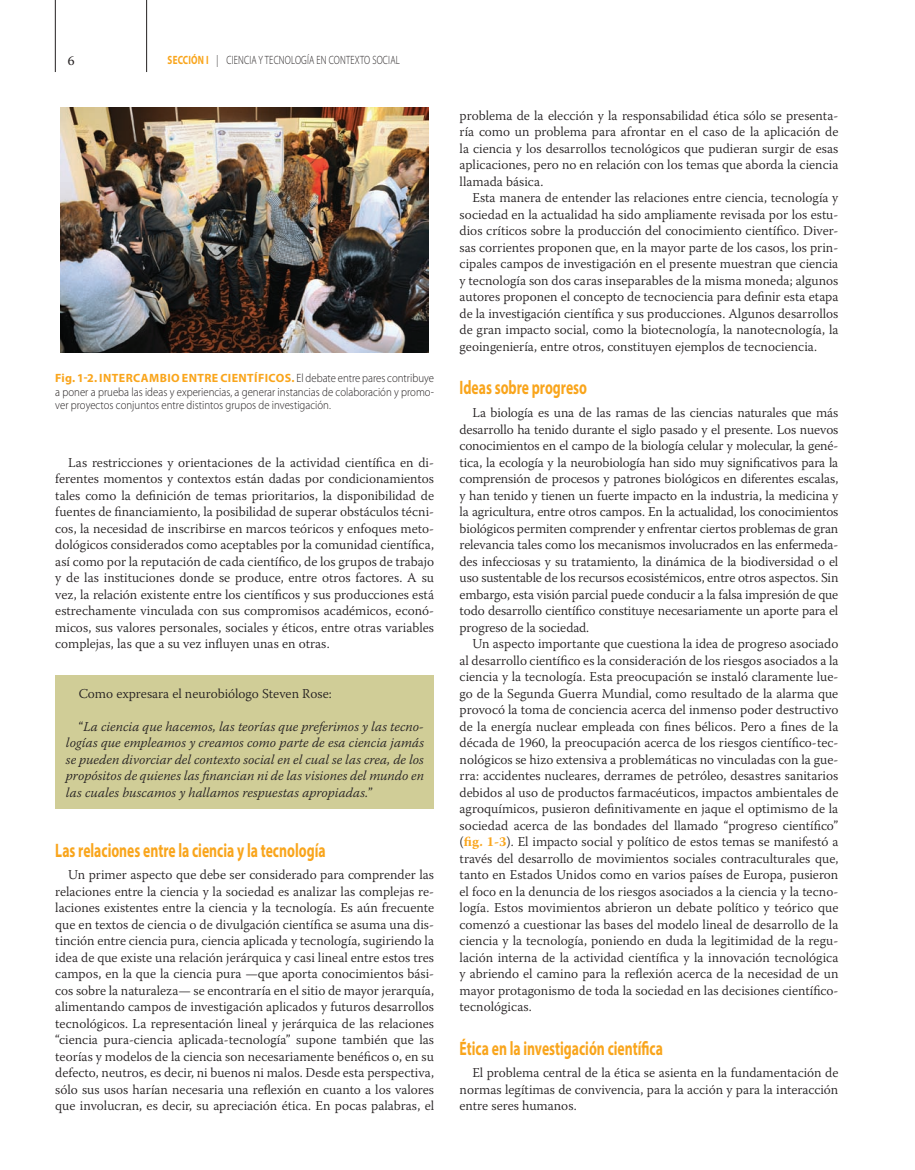
<style>
.page{position:relative;width:915px;height:1170px;background:#fff}
.page>*{position:absolute;margin:0;border:0;box-sizing:border-box;transform-origin:0 0}
.t1{font:700 19.5px "Myriad Pro";color:#f9a51c;scale:.7 1}
.t2{font:300 13.5px/16.5px "Warnock Pro";color:#231f20;text-align:justify}
.t3{font:italic 300 13.5px/16.5px "Warnock Pro";color:#231f20;text-align:justify}
.t4{font:13.5px "Warnock Pro";color:#231f20}
.t5{font:300 12px/13.5px "Myriad Pro";color:#231f20;text-align:justify;scale:.9 1}
.t6{font:300 12px "Myriad Pro";letter-spacing:.02em;color:#231f20;scale:.75 1}
.s1{font-weight:700;color:#f9a51c}
.s2{font-style:normal}
</style>
<div class="page">
<hr style="left:146px;top:0;width:1px;height:72px;background:#231f20">
<hr style="left:55px;top:0;width:1px;height:72px;background:#231f20">
<div style="left:55px;top:675px;width:379px;height:133px;background:#d0cd97"></div>
<img style="left:60px;top:108px;width:368px;height:244px">
<p class="t4" style="left:68px;top:52px;width:8px">6</p>
<p class="t6" style="left:168px;top:53px;width:311px"><span class="s1">SECCIÓN I</span> | CIENCIA Y TECNOLOGÍA EN CONTEXTO SOCIAL</p>
<p class="t5" style="left:55px;top:371px;width:422px"><span class="s1">Fig. 1-2. INTERCAMBIO ENTRE CIENTÍFICOS.</span> El debate entre pares contribuye a poner a prueba las ideas y experiencias, a generar instancias de colaboración y promo&shy;ver proyectos conjuntos entre distintos grupos de investigación.</p>
<p class="t2" style="left:55px;top:453px;width:380px;text-indent:13px">Las restricciones y orientaciones de la actividad científica en di&shy;ferentes momentos y contextos están dadas por condicionamientos tales como la definición de temas prioritarios, la disponibilidad de fuentes de financiamiento, la posibilidad de superar obstáculos técni&shy;cos, la necesidad de inscribirse en marcos teóricos y enfoques meto&shy;dológicos considerados como aceptables por la comunidad científica, así como por la reputación de cada científico, de los grupos de trabajo y de las instituciones donde se produce, entre otros factores. A su vez, la relación existente entre los científicos y sus producciones está estrechamente vinculada con sus compromisos académicos, econó&shy;micos, sus valores personales, sociales y éticos, entre otras variables complejas, las que a su vez influyen unas en otras.</p>
<p class="t2" style="left:79px;top:684px;width:254px">Como expresara el neurobiólogo Steven Rose:</p>
<p class="t3" style="left:66px;top:717px;width:359px;text-indent:13px"><span class="s2">“</span>La ciencia que hacemos, las teorías que preferimos y las tecno&shy;logías que empleamos y creamos como parte de esa ciencia jamás se pueden divorciar del contexto social en el cual se las crea, de los propósitos de quienes las financian ni de las visiones del mundo en las cuales buscamos y hallamos respuestas apropiadas.<span class="s2">”</span></p>
<h1 class="t1" style="left:55px;top:837px;width:387px">Las relaciones entre la ciencia y la tecnología</h1>
<p class="t2" style="left:55px;top:866px;width:380px;text-indent:13px">Un primer aspecto que debe ser considerado para comprender las relaciones entre la ciencia y la sociedad es analizar las complejas re&shy;laciones existentes entre la ciencia y la tecnología. Es aún frecuente que en textos de ciencia o de divulgación científica se asuma una dis&shy;tinción entre ciencia pura, ciencia aplicada y tecnología, sugiriendo la idea de que existe una relación jerárquica y casi lineal entre estos tres campos, en la que la ciencia pura —que aporta conocimientos bási&shy;cos sobre la naturaleza— se encontraría en el sitio de mayor jerarquía, alimentando campos de investigación aplicados y futuros desarrollos tecnológicos. La representación lineal y jerárquica de las relaciones “ciencia pura-ciencia aplicada-tecnología” supone también que las teorías y modelos de la ciencia son necesariamente benéficos o, en su defecto, neutros, es decir, ni buenos ni malos. Desde esta perspectiva, sólo sus usos harían necesaria una reflexión en cuanto a los valores que involucran, es decir, su apreciación ética. En pocas palabras, el</p>
<p class="t2" style="left:459px;top:107px;width:380px">problema de la elección y la responsabilidad ética sólo se presenta&shy;ría como un problema para afrontar en el caso de la aplicación de la ciencia y los desarrollos tecnológicos que pudieran surgir de esas aplicaciones, pero no en relación con los temas que aborda la ciencia llamada básica.</p>
<p class="t2" style="left:459px;top:189px;width:380px;text-indent:13px">Esta manera de entender las relaciones entre ciencia, tecnología y sociedad en la actualidad ha sido ampliamente revisada por los estu&shy;dios críticos sobre la producción del conocimiento científico. Diver&shy;sas corrientes proponen que, en la mayor parte de los casos, los prin&shy;cipales campos de investigación en el presente muestran que ciencia y tecnología son dos caras inseparables de la misma moneda; algunos autores proponen el concepto de tecnociencia para definir esta etapa de la investigación científica y sus producciones. Algunos desarrollos de gran impacto social, como la biotecnología, la nanotecnología, la geoingeniería, entre otros, constituyen ejemplos de tecnociencia.</p>
<h1 class="t1" style="left:459px;top:375px;width:183px">Ideas sobre progreso</h1>
<p class="t2" style="left:459px;top:404px;width:380px;text-indent:13px">La biología es una de las ramas de las ciencias naturales que más desarrollo ha tenido durante el siglo pasado y el presente. Los nuevos conocimientos en el campo de la biología celular y molecular, la gené&shy;tica, la ecología y la neurobiología han sido muy significativos para la comprensión de procesos y patrones biológicos en diferentes escalas, y han tenido y tienen un fuerte impacto en la industria, la medicina y la agricultura, entre otros campos. En la actualidad, los conocimientos biológicos permiten comprender y enfrentar ciertos problemas de gran relevancia tales como los mecanismos involucrados en las enfermeda&shy;des infecciosas y su tratamiento, la dinámica de la biodiversidad o el uso sustentable de los recursos ecosistémicos, entre otros aspectos. Sin embargo, esta visión parcial puede conducir a la falsa impresión de que todo desarrollo científico constituye necesariamente un aporte para el progreso de la sociedad.</p>
<p class="t2" style="left:459px;top:635px;width:380px;text-indent:13px">Un aspecto importante que cuestiona la idea de progreso asociado al desarrollo científico es la consideración de los riesgos asociados a la ciencia y la tecnología. Esta preocupación se instaló claramente lue&shy;go de la Segunda Guerra Mundial, como resultado de la alarma que provocó la toma de conciencia acerca del inmenso poder destructivo de la energía nuclear empleada con fines bélicos. Pero a fines de la década de 1960, la preocupación acerca de los riesgos científico-tec&shy;nológicos se hizo extensiva a problemáticas no vinculadas con la gue&shy;rra: accidentes nucleares, derrames de petróleo, desastres sanitarios debidos al uso de productos farmacéuticos, impactos ambientales de agroquímicos, pusieron definitivamente en jaque el optimismo de la sociedad acerca de las bondades del llamado “progreso científico” (<span class="s1">fig. 1-3</span>). El impacto social y político de estos temas se manifestó a través del desarrollo de movimientos sociales contraculturales que, tanto en Estados Unidos como en varios países de Europa, pusieron el foco en la denuncia de los riesgos asociados a la ciencia y la tecno&shy;logía. Estos movimientos abrieron un debate político y teórico que comenzó a cuestionar las bases del modelo lineal de desarrollo de la ciencia y la tecnología, poniendo en duda la legitimidad de la regu&shy;lación interna de la actividad científica y la innovación tecnológica y abriendo el camino para la reflexión acerca de la necesidad de un mayor protagonismo de toda la sociedad en las decisiones científico&shy;tecnológicas.</p>
<h1 class="t1" style="left:459px;top:1035px;width:292px">Ética en la investigación científica</h1>
<p class="t2" style="left:459px;top:1064px;width:380px;text-indent:13px">El problema central de la ética se asienta en la fundamentación de normas legítimas de convivencia, para la acción y para la interacción entre seres humanos.</p>
</div>
